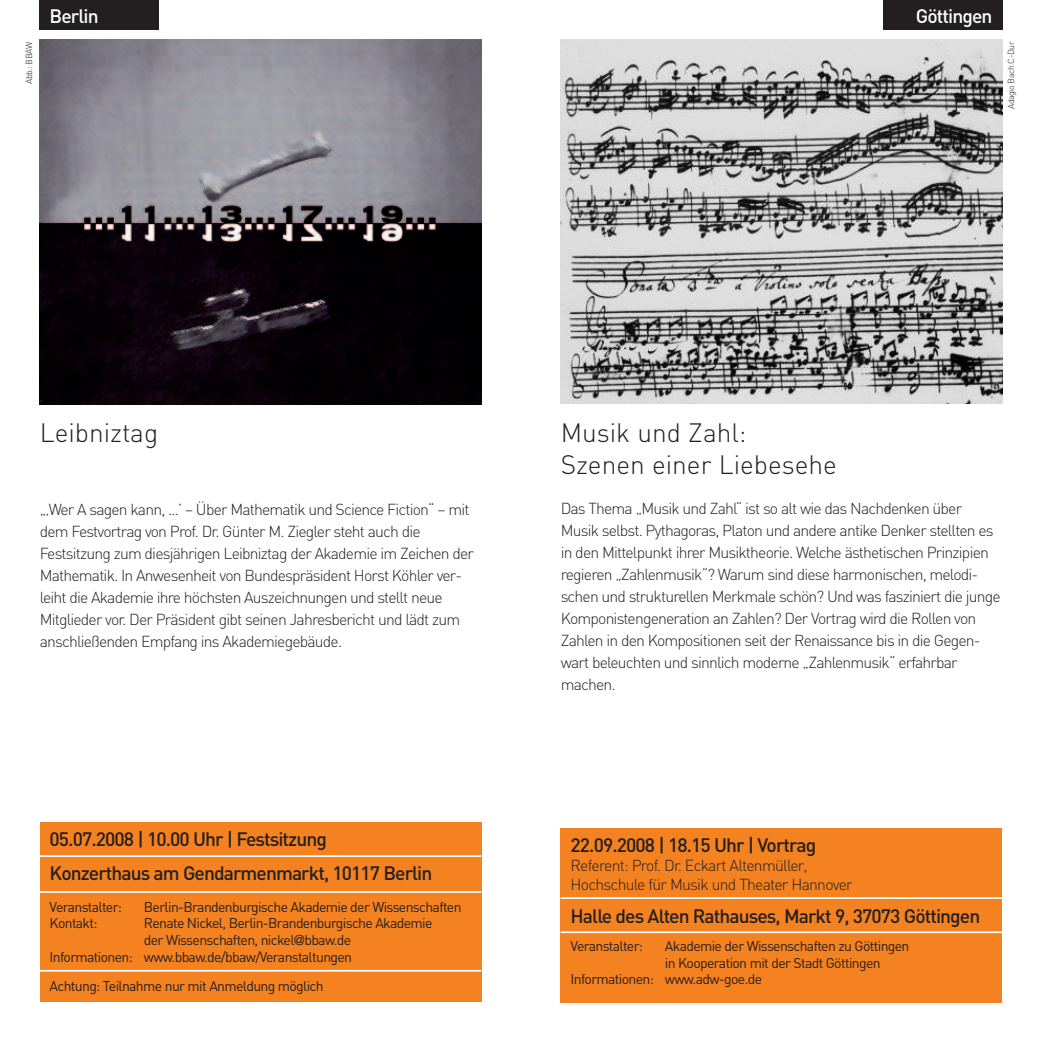
<style>
.page{position:relative;width:1042px;height:1042px;background:#fff}
.page>*{position:absolute;margin:0;border:0;box-sizing:border-box;transform-origin:0 0}
.t1{font:300 26.25px/31.5px "DIN";color:#231f20}
.t2{font:500 19.25px/33.6px "DIN";letter-spacing:-.05em;color:#231f20}
.t3{font:500 19.25px "DIN";letter-spacing:-.05em;color:#fff}
.t4{font:300 15.75px/22.1px "DIN";letter-spacing:-.05em;color:#231f20}
.t5{font:14px "DIN";letter-spacing:-.045em;color:#231f20}
.t6{font:300 8.75px "DIN";letter-spacing:-.045em;color:#231f20}
.s1{font-family:"Helvetica Neue LT"}
</style>
<div class="page">
<div style="left:40px;top:0;width:119px;height:30px;background:#231f20"></div>
<div style="left:561px;top:828px;width:441px;height:174px;background:#f58220"></div>
<img style="left:561px;top:40px;width:441px;height:364px">
<div style="left:40px;top:822px;width:441px;height:180px;background:#f58220"></div>
<img style="left:40px;top:40px;width:441px;height:364px">
<div style="left:883px;top:0;width:119px;height:30px;background:#231f20"></div>
<hr style="left:40px;top:891px;width:441px;height:2px;background:#fff">
<hr style="left:40px;top:970px;width:441px;height:1px;background:#fff">
<hr style="left:40px;top:855px;width:441px;height:2px;background:#fff">
<hr style="left:561px;top:931px;width:441px;height:2px;background:#fff">
<hr style="left:561px;top:897px;width:441px;height:2px;background:#fff">
<p class="t6" style="left:24px;top:84px;width:44px;rotate:-90deg">Abb.: BBAW</p>
<p class="t3" style="left:50px;top:5px;width:50px">Berlin</p>
<p class="t3" style="left:916px;top:5px;width:78px">Göttingen</p>
<p class="t6" style="left:1006px;top:109px;width:69px;rotate:-90deg">Adagio Bach C-Dur</p>
<h1 class="t1" style="left:40px;top:418px;width:120px">Leibniztag</h1>
<p class="t4" style="left:40px;top:498px;width:436px">„‚Wer A sagen kann, ...’ – Über Mathematik und Science Fiction“ – mit dem Festvortrag von Prof. Dr. Günter M. Ziegler steht auch die Festsitzung zum diesjährigen Leibniztag der Akademie im Zeichen der Mathematik. In Anwesenheit von Bundespräsident Horst Köhler ver&shy;leiht die Akademie ihre höchsten Auszeichnungen und stellt neue Mitglieder vor. Der Präsident gibt seinen Jahresbericht und lädt zum anschließenden Empfang ins Akademiegebäude.</p>
<p class="t2" style="left:50px;top:823px;width:384px">05.07.2008 | 10.00 Uhr | Festsitzung<br>Konzerthaus am Gendarmenmarkt, 10117 Berlin</p>
<p class="t5" style="left:50px;top:898px;width:74px">Veranstalter:</p>
<p class="t5" style="left:144px;top:898px;width:319px">Berlin-Brandenburgische Akademie der Wissenschaften</p>
<p class="t5" style="left:50px;top:915px;width:49px">Kontakt:</p>
<p class="t5" style="left:144px;top:915px;width:290px">Renate Nickel, Berlin-Brandenburgische Akademie</p>
<p class="t5" style="left:144px;top:932px;width:209px">der Wissenschaften, nickel<span class="s1">@</span>bbaw.de</p>
<p class="t5" style="left:50px;top:949px;width:304px">Informationen: www.bbaw.de/bbaw/Veranstaltungen</p>
<p class="t5" style="left:50px;top:978px;width:276px">Achtung: Teilnahme nur mit Anmeldung möglich</p>
<h1 class="t1" style="left:561px;top:418px;width:278px">Musik und Zahl:<br>Szenen einer Liebesehe</h1>
<p class="t4" style="left:561px;top:497px;width:441px">Das Thema „Musik und Zahl“ ist so alt wie das Nachdenken über Musik selbst. Pythagoras, Platon und andere antike Denker stellten es in den Mittelpunkt ihrer Musiktheorie. Welche ästhetischen Prinzipien regieren „Zahlenmusik“? Warum sind diese harmonischen, melodi&shy;schen und strukturellen Merkmale schön? Und was fasziniert die junge Komponistengeneration an Zahlen? Der Vortrag wird die Rollen von Zahlen in den Kompositionen seit der Renaissance bis in die Gegen&shy;wart beleuchten und sinnlich moderne „Zahlenmusik“ erfahrbar machen.</p>
<p class="t2" style="left:570px;top:828px;width:247px">22.09.2008 | 18.15 Uhr | Vortrag</p>
<p class="t4" style="left:570px;top:856px;width:283px;line-height:18.9px">Referent: Prof. Dr. Eckart Altenmüller,<br>Hochschule für Musik und Theater Hannover</p>
<p class="t2" style="left:570px;top:899px;width:411px">Halle des Alten Rathauses, Markt 9, 37073 Göttingen</p>
<p class="t5" style="left:570px;top:938px;width:74px">Veranstalter:</p>
<p class="t5" style="left:665px;top:938px;width:246px">Akademie der Wissenschaften zu Göttingen</p>
<p class="t5" style="left:665px;top:954px;width:217px">in Kooperation mit der Stadt Göttingen</p>
<p class="t5" style="left:570px;top:971px;width:193px">Informationen: www.adw-goe.de</p>
</div>
